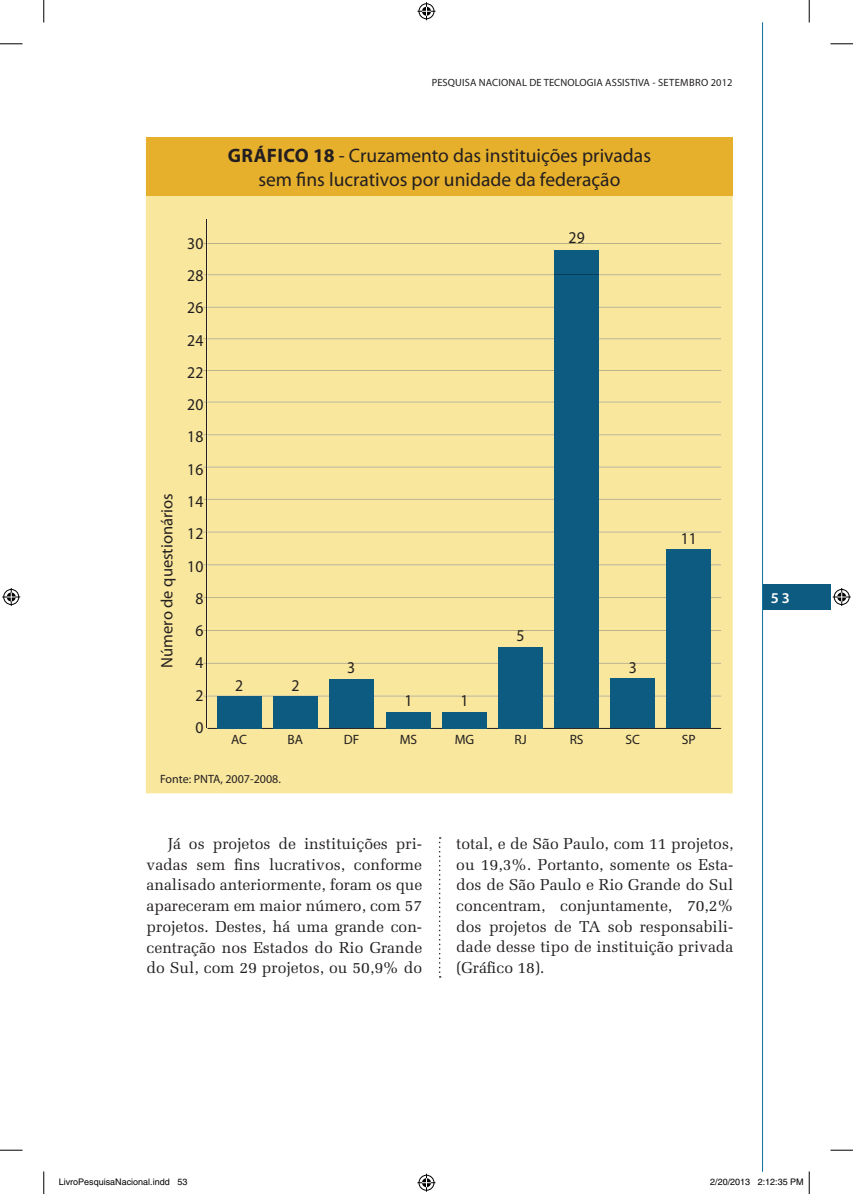
<style>
.page{position:relative;width:853px;height:1194px;background:#fff}
.page>*{position:absolute;margin:0;border:0;box-sizing:border-box;transform-origin:0 0}
.t1{font:19.5px/23.4px "Myriad Pro";color:#231f20;text-align:center}
.t2{font:16.5px/32.2px "Myriad Pro";color:#231f20;text-align:center;scale:.95 1}
.t3{font:16.5px "Myriad Pro";color:#231f20}
.t4{font:15.75px/20.7px "Melior LT Std";color:#231f20;text-align:justify}
.t5{font:600 15px "Myriad Pro";color:#fff}
.t6{font:13.5px "Myriad Pro";color:#231f20}
.t7{font:12px "Myriad Pro";color:#231f20}
.t8{font:10.5px "Myriad Pro";letter-spacing:.01em;color:#231f20}
.t9{font:9px "Helvetica";color:#000}
.s1{font-weight:700}
</style>
<div class="page">
<div style="left:762px;top:584px;width:68px;height:25px;background:#0e5b81"></div>
<hr style="left:762px;top:22px;width:1px;height:1149px;background:#1373a1">
<div style="left:146px;top:196px;width:587px;height:597px;background:#f9e79d"></div>
<div style="left:188px;top:238px;width:15px;height:11px;background:#f9e79d"></div>
<div style="left:188px;top:270px;width:15px;height:11px;background:#f9e79d"></div>
<div style="left:188px;top:302px;width:15px;height:11px;background:#f9e79d"></div>
<div style="left:188px;top:334px;width:15px;height:11px;background:#f9e79d"></div>
<div style="left:188px;top:399px;width:15px;height:11px;background:#f9e79d"></div>
<div style="left:189px;top:431px;width:14px;height:11px;background:#f9e79d"></div>
<div style="left:189px;top:463px;width:14px;height:11px;background:#f9e79d"></div>
<div style="left:189px;top:496px;width:14px;height:11px;background:#f9e79d"></div>
<div style="left:189px;top:560px;width:14px;height:11px;background:#f9e79d"></div>
<div style="left:196px;top:592px;width:7px;height:11px;background:#f9e79d"></div>
<div style="left:196px;top:625px;width:7px;height:11px;background:#f9e79d"></div>
<div style="left:196px;top:657px;width:7px;height:11px;background:#f9e79d"></div>
<hr style="left:207px;top:219px;width:1px;height:508px;background:#231f20">
<div style="left:146px;top:137px;width:587px;height:59px;background:#e6b02d"></div>
<hr style="left:208px;top:727px;width:513px;height:1px;background:#231f20">
<hr style="left:599px;top:695px;width:122px;height:1px;background:#a59a6b">
<hr style="left:207px;top:695px;width:347px;height:1px;background:#a59a6b">
<hr style="left:599px;top:662px;width:122px;height:1px;background:#a59a6b">
<hr style="left:207px;top:662px;width:347px;height:1px;background:#a59a6b">
<hr style="left:599px;top:630px;width:122px;height:1px;background:#a59a6b">
<hr style="left:207px;top:630px;width:347px;height:1px;background:#a59a6b">
<hr style="left:599px;top:597px;width:122px;height:1px;background:#a59a6b">
<hr style="left:207px;top:597px;width:347px;height:1px;background:#a59a6b">
<hr style="left:599px;top:564px;width:122px;height:1px;background:#a59a6b">
<hr style="left:207px;top:564px;width:347px;height:1px;background:#a59a6b">
<hr style="left:599px;top:531px;width:122px;height:1px;background:#a59a6b">
<hr style="left:207px;top:531px;width:347px;height:1px;background:#a59a6b">
<hr style="left:599px;top:498px;width:122px;height:1px;background:#a59a6b">
<hr style="left:207px;top:498px;width:347px;height:1px;background:#a59a6b">
<hr style="left:599px;top:466px;width:122px;height:1px;background:#a59a6b">
<hr style="left:207px;top:466px;width:347px;height:1px;background:#a59a6b">
<hr style="left:599px;top:434px;width:122px;height:1px;background:#a59a6b">
<hr style="left:207px;top:434px;width:347px;height:1px;background:#a59a6b">
<hr style="left:599px;top:401px;width:122px;height:1px;background:#a59a6b">
<hr style="left:207px;top:401px;width:347px;height:1px;background:#a59a6b">
<hr style="left:599px;top:370px;width:122px;height:1px;background:#a59a6b">
<hr style="left:207px;top:370px;width:347px;height:1px;background:#a59a6b">
<hr style="left:599px;top:338px;width:122px;height:1px;background:#a59a6b">
<hr style="left:207px;top:338px;width:347px;height:1px;background:#a59a6b">
<hr style="left:599px;top:307px;width:122px;height:1px;background:#a59a6b">
<hr style="left:207px;top:307px;width:347px;height:1px;background:#a59a6b">
<div style="left:442px;top:711px;width:45px;height:16px;background:#0e5b81"></div>
<div style="left:386px;top:711px;width:45px;height:16px;background:#0e5b81"></div>
<div style="left:329px;top:679px;width:45px;height:48px;background:#0e5b81"></div>
<div style="left:273px;top:695px;width:45px;height:32px;background:#0e5b81"></div>
<div style="left:217px;top:695px;width:45px;height:32px;background:#0e5b81"></div>
<div style="left:498px;top:646px;width:45px;height:81px;background:#0e5b81"></div>
<div style="left:554px;top:251px;width:45px;height:476px;background:#0e5b81"></div>
<div style="left:610px;top:678px;width:45px;height:49px;background:#0e5b81"></div>
<div style="left:666px;top:549px;width:45px;height:178px;background:#0e5b81"></div>
<hr style="left:599px;top:274px;width:122px;height:1px;background:#a59a6b">
<hr style="left:207px;top:274px;width:347px;height:1px;background:#a59a6b">
<hr style="left:554px;top:274px;width:45px;height:1px;background:#003d5a">
<div style="left:203px;top:219px;width:518px;height:25px;background:#f9e79d"></div>
<svg style="left:439px;top:837px;width:2px;height:140px"></svg>
<svg style="left:0;top:44px;width:22px;height:1px"></svg>
<svg style="left:830px;top:44px;width:23px;height:1px"></svg>
<svg style="left:0;top:1149px;width:22px;height:1px"></svg>
<svg style="left:830px;top:1149px;width:23px;height:1px"></svg>
<svg style="left:44px;top:0;width:1px;height:22px"></svg>
<svg style="left:44px;top:1171px;width:1px;height:22px"></svg>
<svg style="left:809px;top:0;width:1px;height:22px"></svg>
<svg style="left:417px;top:2px;width:18px;height:18px"></svg>
<svg style="left:417px;top:1173px;width:18px;height:18px"></svg>
<svg style="left:2px;top:588px;width:18px;height:18px"></svg>
<svg style="left:833px;top:588px;width:18px;height:18px"></svg>
<svg style="left:762px;top:1171px;width:48px;height:22px"></svg>
<p class="t8" style="left:432px;top:76px;width:302px">PESQUISA NACIONAL DE TECNOLOGIA ASSISTIVA - SETEMBRO 2012</p>
<p class="t3" style="left:157px;top:667px;width:176px;rotate:-90deg">Número de questionários</p>
<p class="t2" style="left:187px;top:227px;width:18px">30<br>28<br>26<br>24<br>22<br>20<br>18<br>16<br>14<br>12<br>10<br>8<br>6<br>4<br>2<br>0</p>
<p class="t1" style="left:228px;top:143px;width:425px"><span class="s1">GRÁFICO 18</span> - Cruzamento das instituições privadas sem fins lucrativos por unidade da federação</p>
<p class="t2" style="left:569px;top:221px;width:18px">29</p>
<p class="t2" style="left:235px;top:669px;width:10px">2</p>
<p class="t2" style="left:291px;top:669px;width:10px">2</p>
<p class="t2" style="left:347px;top:651px;width:10px">3</p>
<p class="t2" style="left:404px;top:684px;width:10px">1</p>
<p class="t2" style="left:460px;top:684px;width:10px">1</p>
<p class="t2" style="left:516px;top:619px;width:10px">5</p>
<p class="t2" style="left:681px;top:522px;width:18px">11</p>
<p class="t2" style="left:629px;top:651px;width:10px">3</p>
<p class="t6" style="left:231px;top:731px;width:17px">AC</p>
<p class="t6" style="left:288px;top:731px;width:17px">BA</p>
<p class="t6" style="left:344px;top:731px;width:17px">DF</p>
<p class="t6" style="left:400px;top:731px;width:19px">MS</p>
<p class="t6" style="left:455px;top:731px;width:21px">MG</p>
<p class="t6" style="left:514px;top:731px;width:14px">RJ</p>
<p class="t6" style="left:570px;top:731px;width:15px">RS</p>
<p class="t6" style="left:625px;top:731px;width:16px">SC</p>
<p class="t6" style="left:682px;top:731px;width:15px">SP</p>
<p class="t7" style="left:160px;top:771px;width:122px">Fonte: PNTA, 2007-2008.</p>
<p class="t4" style="left:147px;top:833px;width:277px;text-indent:21px">Já os projetos de instituições pri&shy;vadas sem fins lucrativos, conforme analisado anteriormente, foram os que apareceram em maior número, com 57 projetos. Destes, há uma grande con&shy;centração nos Estados do Rio Grande do Sul, com 29 projetos, ou 50,9% do</p>
<p class="t4" style="left:456px;top:833px;width:279px">total, e de São Paulo, com 11 projetos, ou 19,3%. Portanto, somente os Esta&shy;dos de São Paulo e Rio Grande do Sul concentram, conjuntamente, 70,2% dos projetos de TA sob responsabili&shy;dade desse tipo de instituição privada (Gráfico 18).</p>
<p class="t5" style="left:771px;top:587px;width:20px">53</p>
<p class="t9" style="left:59px;top:1176px;width:130px">LivroPesquisaNacional.indd 53</p>
<p class="t9" style="left:710px;top:1176px;width:95px">2/20/2013 2:12:35 PM</p>
</div>
